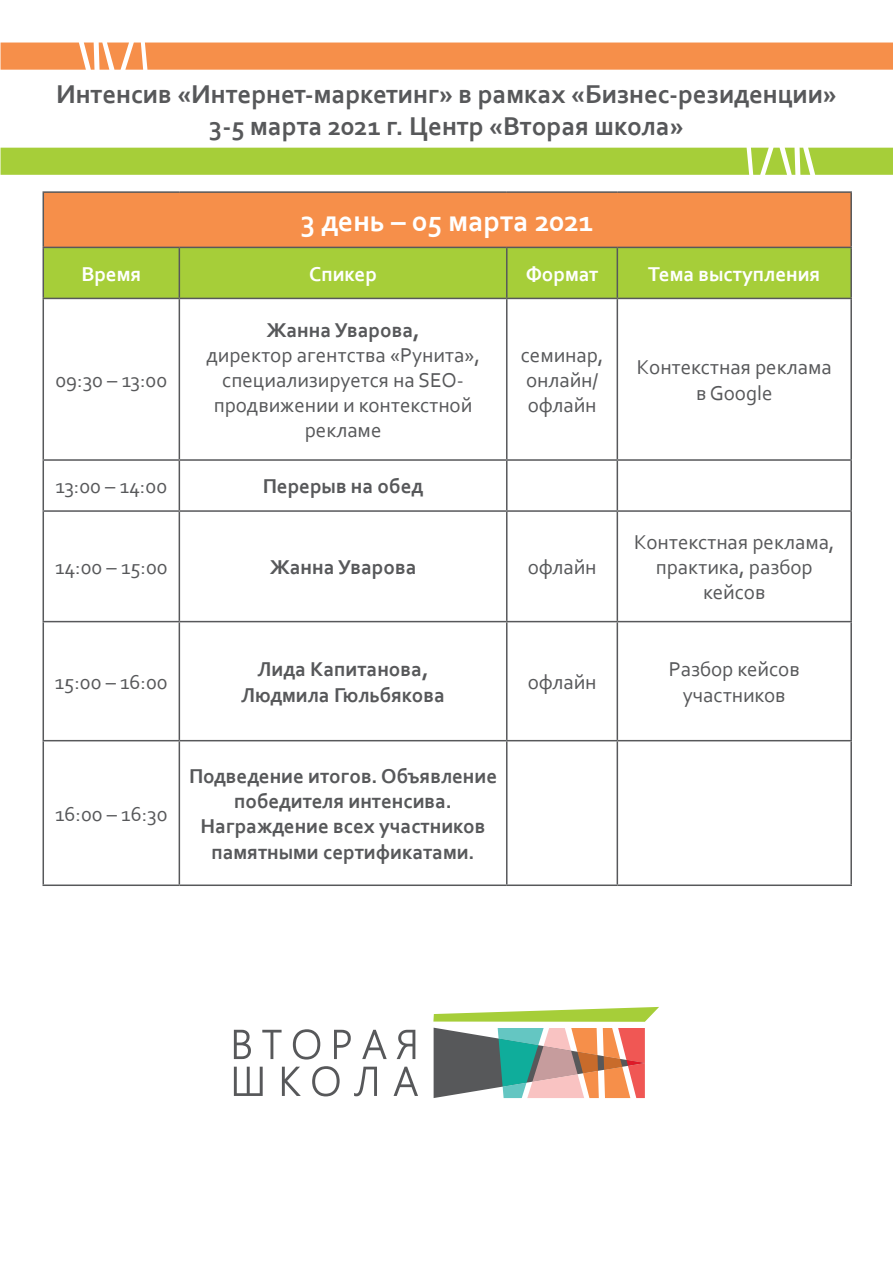
<style>
.page{position:relative;width:893px;height:1263px;background:#fff}
.page>*{position:absolute;margin:0;border:0;box-sizing:border-box;transform-origin:0 0}
.t1{font:700 30px "Corbel";color:#fff}
.t2{font:700 27px/32.4px "Corbel";color:#57585a;text-align:center}
.t3{font:21px/25.2px "Corbel";color:#57585a;text-align:center}
.t4{font:700 21px/25.2px "Corbel";color:#57585a;text-align:center}
.t5{font:700 21px "Corbel";color:#fff}
</style>
<div class="page">
<div style="left:43px;top:192px;width:808px;height:55px;background:#f68f4a"></div>
<div style="left:44px;top:248px;width:806px;height:50px;background:#a6ce39"></div>
<hr style="left:43px;top:191px;width:136px;height:2px;background:#57585a">
<hr style="left:43px;top:193px;width:1px;height:54px;background:#57585a">
<hr style="left:179px;top:191px;width:328px;height:2px;background:#57585a">
<hr style="left:507px;top:191px;width:110px;height:2px;background:#57585a">
<hr style="left:617px;top:191px;width:235px;height:2px;background:#57585a">
<hr style="left:850px;top:193px;width:2px;height:54px;background:#57585a">
<hr style="left:43px;top:247px;width:136px;height:1px;background:#57585a">
<hr style="left:43px;top:248px;width:1px;height:50px;background:#57585a">
<hr style="left:179px;top:247px;width:328px;height:1px;background:#57585a">
<hr style="left:179px;top:248px;width:1px;height:50px;background:#57585a">
<hr style="left:507px;top:247px;width:110px;height:1px;background:#57585a">
<hr style="left:506px;top:248px;width:1px;height:50px;background:#57585a">
<hr style="left:617px;top:247px;width:235px;height:1px;background:#57585a">
<hr style="left:617px;top:248px;width:1px;height:50px;background:#57585a">
<hr style="left:850px;top:248px;width:2px;height:50px;background:#57585a">
<hr style="left:43px;top:298px;width:136px;height:1px;background:#57585a">
<hr style="left:43px;top:299px;width:1px;height:160px;background:#57585a">
<hr style="left:179px;top:298px;width:328px;height:1px;background:#57585a">
<hr style="left:179px;top:299px;width:1px;height:160px;background:#57585a">
<hr style="left:507px;top:298px;width:110px;height:1px;background:#57585a">
<hr style="left:506px;top:299px;width:1px;height:160px;background:#57585a">
<hr style="left:617px;top:298px;width:235px;height:1px;background:#57585a">
<hr style="left:617px;top:299px;width:1px;height:160px;background:#57585a">
<hr style="left:850px;top:299px;width:2px;height:160px;background:#57585a">
<hr style="left:43px;top:459px;width:136px;height:2px;background:#57585a">
<hr style="left:43px;top:461px;width:1px;height:49px;background:#57585a">
<hr style="left:179px;top:459px;width:328px;height:2px;background:#57585a">
<hr style="left:179px;top:461px;width:1px;height:49px;background:#57585a">
<hr style="left:507px;top:459px;width:110px;height:2px;background:#57585a">
<hr style="left:506px;top:461px;width:1px;height:49px;background:#57585a">
<hr style="left:617px;top:459px;width:235px;height:2px;background:#57585a">
<hr style="left:617px;top:461px;width:1px;height:49px;background:#57585a">
<hr style="left:850px;top:461px;width:2px;height:49px;background:#57585a">
<hr style="left:43px;top:510px;width:136px;height:2px;background:#57585a">
<hr style="left:43px;top:512px;width:1px;height:109px;background:#57585a">
<hr style="left:179px;top:510px;width:328px;height:2px;background:#57585a">
<hr style="left:179px;top:512px;width:1px;height:109px;background:#57585a">
<hr style="left:507px;top:510px;width:110px;height:2px;background:#57585a">
<hr style="left:506px;top:512px;width:1px;height:109px;background:#57585a">
<hr style="left:617px;top:510px;width:235px;height:2px;background:#57585a">
<hr style="left:617px;top:512px;width:1px;height:109px;background:#57585a">
<hr style="left:850px;top:512px;width:2px;height:109px;background:#57585a">
<hr style="left:43px;top:621px;width:136px;height:1px;background:#57585a">
<hr style="left:43px;top:622px;width:1px;height:118px;background:#57585a">
<hr style="left:179px;top:621px;width:328px;height:1px;background:#57585a">
<hr style="left:179px;top:622px;width:1px;height:118px;background:#57585a">
<hr style="left:507px;top:621px;width:110px;height:1px;background:#57585a">
<hr style="left:506px;top:622px;width:1px;height:118px;background:#57585a">
<hr style="left:617px;top:621px;width:235px;height:1px;background:#57585a">
<hr style="left:617px;top:622px;width:1px;height:118px;background:#57585a">
<hr style="left:850px;top:622px;width:2px;height:118px;background:#57585a">
<hr style="left:43px;top:740px;width:136px;height:1px;background:#57585a">
<hr style="left:43px;top:741px;width:1px;height:143px;background:#57585a">
<hr style="left:179px;top:740px;width:328px;height:1px;background:#57585a">
<hr style="left:179px;top:741px;width:1px;height:143px;background:#57585a">
<hr style="left:507px;top:740px;width:110px;height:1px;background:#57585a">
<hr style="left:506px;top:741px;width:1px;height:143px;background:#57585a">
<hr style="left:617px;top:740px;width:235px;height:1px;background:#57585a">
<hr style="left:617px;top:741px;width:1px;height:143px;background:#57585a">
<hr style="left:850px;top:741px;width:2px;height:143px;background:#57585a">
<hr style="left:43px;top:884px;width:136px;height:2px;background:#57585a">
<hr style="left:179px;top:884px;width:328px;height:2px;background:#57585a">
<hr style="left:507px;top:884px;width:110px;height:2px;background:#57585a">
<hr style="left:617px;top:884px;width:235px;height:2px;background:#57585a">
<div style="left:1px;top:148px;width:892px;height:27px;background:#a6ce39"></div>
<div style="left:1px;top:43px;width:892px;height:27px;background:#f68f4a"></div>
<svg style="left:433px;top:1007px;width:226px;height:15px"></svg>
<svg style="left:234px;top:1029px;width:184px;height:67px"></svg>
<svg style="left:434px;top:1028px;width:211px;height:70px;background:#a49386"></svg>
<p class="t2" style="left:56px;top:77px;width:782px">Интенсив «Интернет-маркетинг» в рамках «Бизнес-резиденции»<br>3-5 марта 2021 г. Центр «Вторая школа»</p>
<h1 class="t1" style="left:301px;top:202px;width:295px">3 день – 05 марта 2021</h1>
<p class="t5" style="left:81px;top:261px;width:61px">Время</p>
<p class="t5" style="left:309px;top:261px;width:69px">Спикер</p>
<p class="t5" style="left:526px;top:261px;width:74px">Формат</p>
<p class="t5" style="left:648px;top:261px;width:174px">Тема выступления</p>
<p class="t3" style="left:55px;top:367px;width:113px">09:30 – 13:00</p>
<p class="t4" style="left:266px;top:317px;width:155px">Жанна Уварова,</p>
<p class="t3" style="left:206px;top:342px;width:276px">директор агентства «Рунита», специализируется на SEO&shy;продвижении и контекстной рекламе</p>
<p class="t3" style="left:521px;top:342px;width:84px;text-align:left">семинар, онлайн/ офлайн</p>
<p class="t3" style="left:637px;top:354px;width:196px">Контекстная реклама в Google</p>
<p class="t3" style="left:56px;top:473px;width:113px">13:00 – 14:00</p>
<p class="t4" style="left:263px;top:473px;width:162px">Перерыв на обед</p>
<p class="t3" style="left:55px;top:554px;width:114px">14:00 – 15:00</p>
<p class="t4" style="left:270px;top:554px;width:148px">Жанна Уварова</p>
<p class="t3" style="left:528px;top:554px;width:70px">офлайн</p>
<p class="t3" style="left:55px;top:669px;width:114px">15:00 – 16:00</p>
<p class="t4" style="left:241px;top:656px;width:205px">Лида Капитанова,<br>Людмила Гюльбякова</p>
<p class="t3" style="left:528px;top:669px;width:70px">офлайн</p>
<p class="t3" style="left:55px;top:801px;width:114px">16:00 – 16:30</p>
<p class="t4" style="left:189px;top:763px;width:310px">Подведение итогов. Объявление победителя интенсива.<br>Награждение всех участников памятными сертификатами.</p>
<p class="t3" style="left:634px;top:529px;width:202px">Контекстная реклама, практика, разбор кейсов</p>
<p class="t3" style="left:669px;top:656px;width:133px">Разбор кейсов участников</p>
</div>
